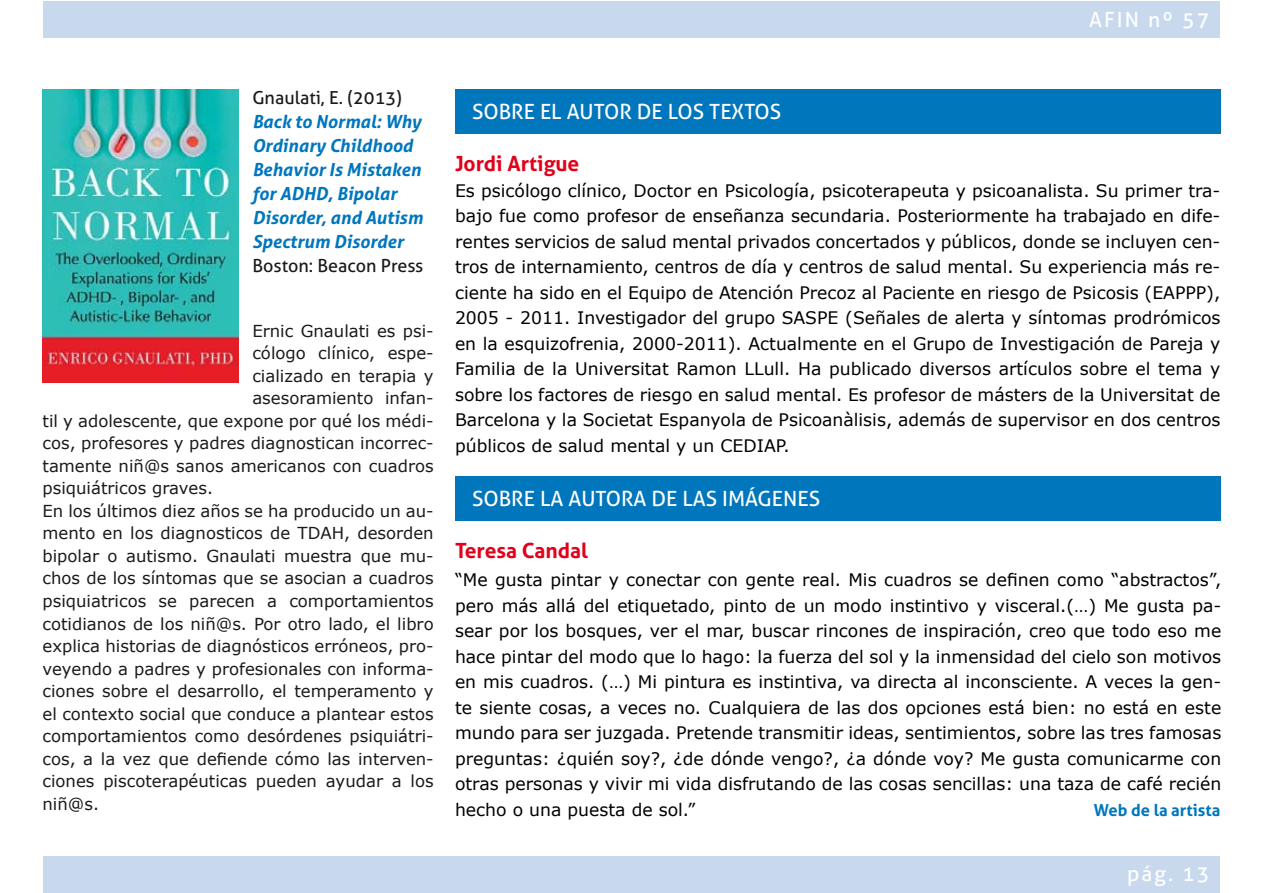
<style>
.page{position:relative;width:1263px;height:893px;background:#fff}
.page>*{position:absolute;margin:0;border:0;box-sizing:border-box;transform-origin:0 0}
.t1{font:21px "Aller";color:#fff}
.t2{font:700 21px "Aller";color:#e2001a}
.t3{font:italic 700 18px/24px "Aller";color:#0076bd}
.t4{font:18px "Aller";color:#1a1a1a}
.t5{font:17.25px/25.5px "Verdana";color:#000;text-align:justify}
.t6{font:16.5px "Verdana";color:#1a1a1a}
.t7{font:700 16.5px "Aller";color:#0076bd}
</style>
<div class="page">
<div style="left:43px;top:1px;width:1177px;height:37px;background:#c8d9ee"></div>
<div style="left:43px;top:856px;width:1177px;height:37px;background:#c8d9ee"></div>
<img style="left:43px;top:89px;width:195px;height:293px">
<div style="left:455px;top:89px;width:765px;height:45px;background:#0076bd"></div>
<div style="left:455px;top:476px;width:765px;height:44px;background:#0076bd"></div>
<p class="t1" style="left:1089px;top:7px;width:122px">AFIN nº 57</p>
<p class="t4" style="left:252px;top:87px;width:151px">Gnaulati, E. (2013)</p>
<p class="t3" style="left:252px;top:110px;width:172px">Back to Normal: Why<br>Ordinary Childhood<br>Behavior Is Mistaken for ADHD, Bipolar<br>Disorder, and Autism<br>Spectrum Disorder</p>
<p class="t4" style="left:252px;top:255px;width:173px">Boston: Beacon Press</p>
<p class="t6" style="left:252px;top:320px;width:183px">Ernic Gnaulati es psi-</p>
<p class="t6" style="left:252px;top:343px;width:183px">cólogo clínico, espe-</p>
<p class="t6" style="left:252px;top:365px;width:183px">cializado en terapia y</p>
<p class="t6" style="left:252px;top:388px;width:183px">asesoramiento infan-</p>
<p class="t6" style="left:43px;top:410px;width:393px">til y adolescente, que expone por qué los médi-</p>
<p class="t6" style="left:43px;top:433px;width:393px">cos, profesores y padres diagnostican incorrec-</p>
<p class="t6" style="left:43px;top:455px;width:393px">tamente niñ@s sanos americanos con cuadros</p>
<p class="t6" style="left:43px;top:478px;width:172px">psiquiátricos graves.</p>
<p class="t6" style="left:43px;top:500px;width:393px">En los últimos diez años se ha producido un au-</p>
<p class="t6" style="left:43px;top:523px;width:393px">mento en los diagnosticos de TDAH, desorden</p>
<p class="t6" style="left:43px;top:545px;width:393px">bipolar o autismo. Gnaulati muestra que mu-</p>
<p class="t6" style="left:43px;top:568px;width:393px">chos de los síntomas que se asocian a cuadros</p>
<p class="t6" style="left:43px;top:590px;width:393px">psiquiatricos se parecen a comportamientos</p>
<p class="t6" style="left:43px;top:613px;width:393px">cotidianos de los niñ@s. Por otro lado, el libro</p>
<p class="t6" style="left:43px;top:635px;width:393px">explica historias de diagnósticos erróneos, pro-</p>
<p class="t6" style="left:43px;top:658px;width:393px">veyendo a padres y profesionales con informa-</p>
<p class="t6" style="left:43px;top:680px;width:393px">ciones sobre el desarrollo, el temperamento y</p>
<p class="t6" style="left:43px;top:703px;width:393px">el contexto social que conduce a plantear estos</p>
<p class="t6" style="left:43px;top:725px;width:393px">comportamientos como desórdenes psiquiátri-</p>
<p class="t6" style="left:43px;top:748px;width:393px">cos, a la vez que defiende cómo las interven-</p>
<p class="t6" style="left:43px;top:770px;width:393px">ciones piscoterapéuticas pueden ayudar a los</p>
<p class="t6" style="left:43px;top:793px;width:58px">niñ@s.</p>
<p class="t1" style="left:472px;top:99px;width:311px">SOBRE EL AUTOR DE LOS TEXTOS</p>
<p class="t2" style="left:455px;top:151px;width:126px">Jordi Artigue</p>
<p class="t5" style="left:455px;top:178px;width:767px">Es psicólogo clínico, Doctor en Psicología, psicoterapeuta y psicoanalista. Su primer tra&shy;bajo fue como profesor de enseñanza secundaria. Posteriormente ha trabajado en dife&shy;rentes servicios de salud mental privados concertados y públicos, donde se incluyen cen&shy;tros de internamiento, centros de día y centros de salud mental. Su experiencia más re&shy;ciente ha sido en el Equipo de Atención Precoz al Paciente en riesgo de Psicosis (EAPPP), 2005 - 2011. Investigador del grupo SASPE (Señales de alerta y síntomas prodrómicos en la esquizofrenia, 2000-2011). Actualmente en el Grupo de Investigación de Pareja y Familia de la Universitat Ramon LLull. Ha publicado diversos artículos sobre el tema y sobre los factores de riesgo en salud mental. Es profesor de másters de la Universitat de Barcelona y la Societat Espanyola de Psicoanàlisis, además de supervisor en dos centros públicos de salud mental y un CEDIAP.</p>
<p class="t1" style="left:472px;top:486px;width:350px">SOBRE LA AUTORA DE LAS IMÁGENES</p>
<p class="t2" style="left:455px;top:538px;width:134px">Teresa Candal</p>
<p class="t5" style="left:455px;top:567px;width:768px">“Me gusta pintar y conectar con gente real. Mis cuadros se definen como “abstractos”, pero más allá del etiquetado, pinto de un modo instintivo y visceral.(…) Me gusta pa&shy;sear por los bosques, ver el mar, buscar rincones de inspiración, creo que todo eso me hace pintar del modo que lo hago: la fuerza del sol y la inmensidad del cielo son motivos en mis cuadros. (…) Mi pintura es instintiva, va directa al inconsciente. A veces la gen&shy;te siente cosas, a veces no. Cualquiera de las dos opciones está bien: no está en este mundo para ser juzgada. Pretende transmitir ideas, sentimientos, sobre las tres famosas preguntas: ¿quién soy?, ¿de dónde vengo?, ¿a dónde voy? Me gusta comunicarme con otras personas y vivir mi vida disfrutando de las cosas sencillas: una taza de café recién hecho o una puesta de sol.”</p>
<p class="t7" style="left:1094px;top:800px;width:128px">Web de la artista</p>
<p class="t1" style="left:1127px;top:861px;width:84px">pág. 13</p>
</div>
